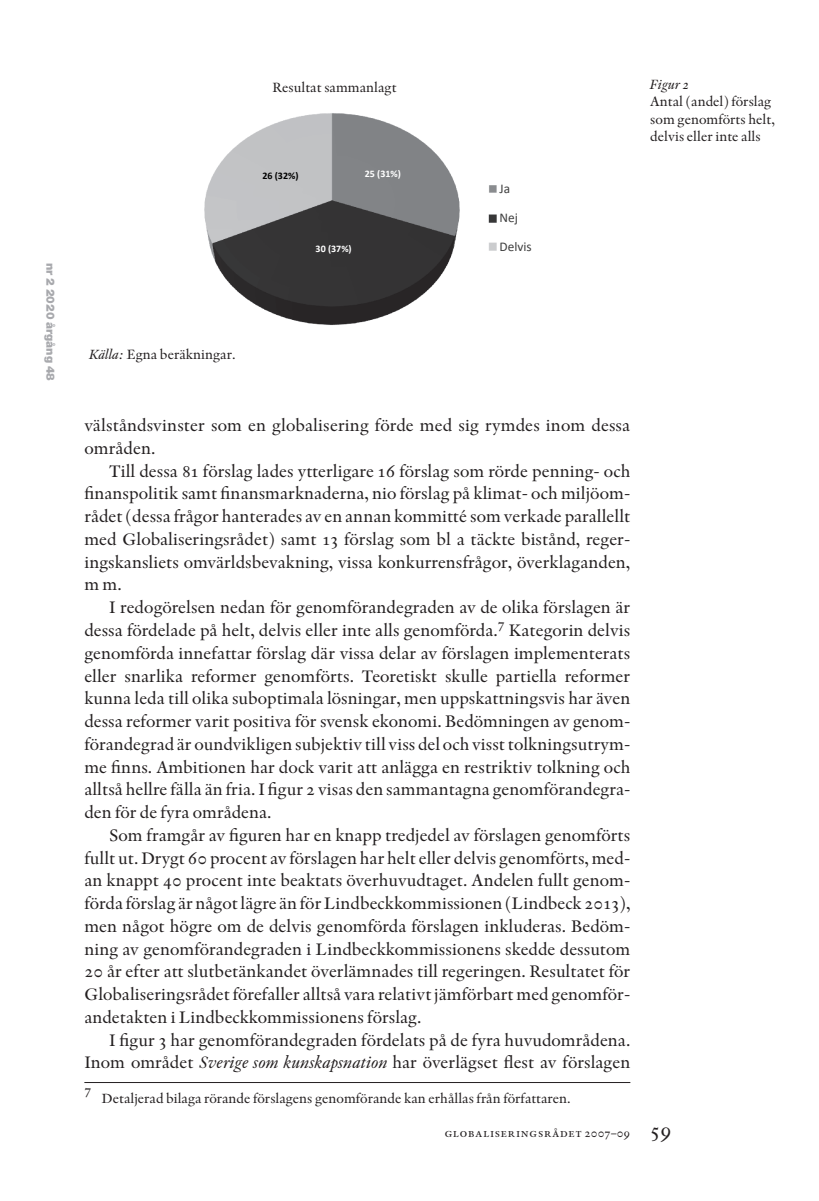
<style>
.page{position:relative;width:819px;height:1201px;background:#fff}
.page>*{position:absolute;margin:0;border:0;box-sizing:border-box;transform-origin:0 0}
.Artikel_bröd_indrag{font:17.5px/22.8px "Indigo Os F";color:#231f20;text-align:justify}
.Artikel_bröd{font:17.5px/22.8px "Indigo Os F";letter-spacing:.005em;color:#231f20}
.Noter_linje{font:14px "Indigo Os F";color:#231f20}
.Artikel_Marginaltext{font:14px/17.5px "Indigo Os F";color:#231f20}
.Artikel_Källa{font:14px "Indigo Os F";color:#231f20}
.Artikel_Marginaltext-2{font:italic 14px "Indigo Os F";color:#231f20}
.t1{font:13.3px/28.7px "Calibri";color:#404040}
.t2{font:12.25px "Indigo SC";color:#231f20}
.t3{font:900 11.38px "Helvetica Neue";color:#a8a9ad}
.t4{font:11.03px "Calibri";color:#404040}
.t5{font:700 9.97px "Calibri";color:#fff}
.t6{font:700 9.97px "Calibri";color:#000}
.s1{font-style:italic}
.s2{font-size:21px}
</style>
<div class="page">
<hr style="left:84px;top:1082px;width:546px;height:1px;background:#231f20">
<img style="left:204px;top:113px;width:256px;height:212px">
<img style="left:488px;top:185px;width:9px;height:58px">
<svg style="left:488px;top:214px;width:9px;height:8px"></svg>
<svg style="left:489px;top:243px;width:8px;height:8px"></svg>
<p class="t3" style="left:57px;top:263px;width:119px;rotate:90deg">nr 2 2020 årgång 48</p>
<p class="Artikel_Källa" style="left:272px;top:80px;width:126px">Resultat sammanlagt</p>
<p class="t6" style="left:262px;top:169px;width:38px">26 (32%)</p>
<p class="t5" style="left:365px;top:167px;width:38px">25 (31%)</p>
<p class="t5" style="left:315px;top:242px;width:38px">30 (37%)</p>
<p class="t1" style="left:499px;top:174px;width:34px">Ja<br>Nej<br>Delvis</p>
<p class="t4" style="left:487px;top:234px;width:28px">Delvis</p>
<p class="Artikel_Marginaltext-2" style="left:650px;top:76px;width:40px">Figur 2</p>
<p class="Artikel_Marginaltext" style="left:650px;top:93px;width:126px">Antal (andel) förslag som genomförts helt, delvis eller inte alls</p>
<p class="Artikel_Källa" style="left:89px;top:346px;width:148px"><span class="s1">Källa:</span> Egna beräkningar.</p>
<p class="Artikel_bröd" style="left:84px;top:414px;width:547px">välståndsvinster som en globalisering förde med sig rymdes inom dessa områden.</p>
<p class="Artikel_bröd_indrag" style="left:84px;top:459px;width:547px;text-indent:25px">Till dessa 81 förslag lades ytterligare 16 förslag som rörde penning- och finanspolitik samt finansmarknaderna, nio förslag på klimat- och miljöom&shy;rådet (dessa frågor hanterades av en annan kommitté som verkade parallellt med Globaliseringsrådet) samt 13 förslag som bl a täckte bistånd, reger&shy;ingskansliets omvärldsbevakning, vissa konkurrensfrågor, överklaganden, mm.</p>
<p class="Artikel_bröd_indrag" style="left:84px;top:596px;width:547px;text-indent:25px">I redogörelsen nedan för genomförandegraden av de olika förslagen är dessa fördelade på helt, delvis eller inte alls genomförda.<sup>7</sup> Kategorin delvis genomförda innefattar förslag där vissa delar av förslagen implementerats eller snarlika reformer genomförts. Teoretiskt skulle partiella reformer kunna leda till olika suboptimala lösningar, men uppskattningsvis har även dessa reformer varit positiva för svensk ekonomi. Bedömningen av genom&shy;förandegrad är oundvikligen subjektiv till viss del och visst tolkningsutrym&shy;me finns. Ambitionen har dock varit att anlägga en restriktiv tolkning och alltså hellre fälla än fria. I figur 2 visas den sammantagna genomförandegra&shy;den för de fyra områdena.</p>
<p class="Artikel_bröd_indrag" style="left:84px;top:823px;width:547px;text-indent:25px">Som framgår av figuren har en knapp tredjedel av förslagen genomförts fullt ut. Drygt 60 procent av förslagen har helt eller delvis genomförts, med&shy;an knappt 40 procent inte beaktats överhuvudtaget. Andelen fullt genom&shy;förda förslag är något lägre än för Lindbeckkommissionen (Lindbeck 2013), men något högre om de delvis genomförda förslagen inkluderas. Bedöm&shy;ning av genomförandegraden i Lindbeckkommissionens skedde dessutom 20 år efter att slutbetänkandet överlämnades till regeringen. Resultatet för Globaliseringsrådet förefaller alltså vara relativt jämförbart med genomför&shy;andetakten i Lindbeckkommissionens förslag.</p>
<p class="Artikel_bröd_indrag" style="left:84px;top:1028px;width:547px;text-align:right">I figur 3 har genomförandegraden fördelats på de fyra huvudområdena.<br>Inom området <span class="s1">Sverige som kunskapsnation</span> har överlägset flest av förslagen</p>
<p class="Noter_linje" style="left:84px;top:1089px;width:487px"><sup>7</sup> Detaljerad bilaga rörande förslagens genomförande kan erhållas från författaren.</p>
<p class="t2" style="left:444px;top:1125px;width:229px">globaliseringsrådet 2007–09 <span class="s2">59</span></p>
</div>
